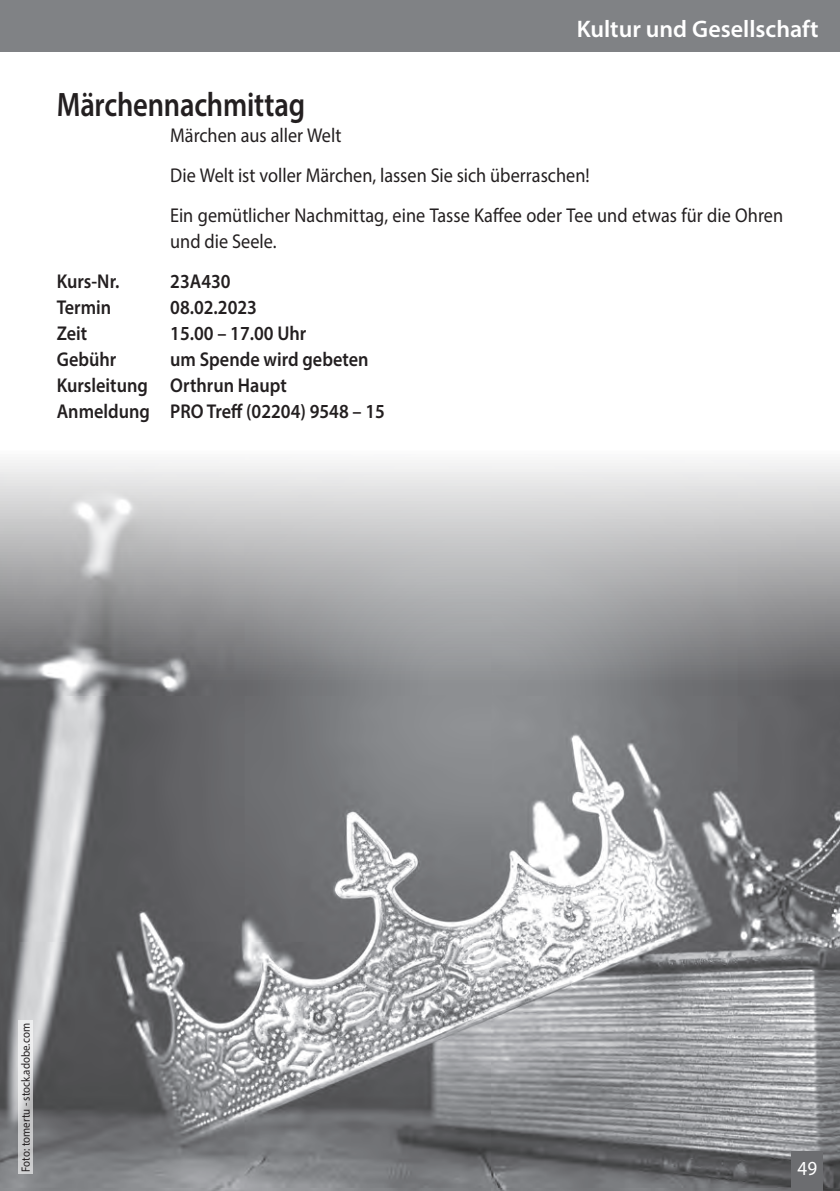
<style>
.page{position:relative;width:840px;height:1191px;background:#fff}
.page>*{position:absolute;margin:0;border:0;box-sizing:border-box;transform-origin:0 0}
.t1{font:600 34px "Myriad Pro";letter-spacing:-.01em;color:#231f20;scale:.84 1}
.t2{font:600 24px "Myriad Pro";color:#fff}
.t3{font:20px/40.2px "Myriad Pro";color:#231f20;scale:.91 1}
.t4{font:600 20px/26px "Myriad Pro";color:#231f20;scale:.91 1}
.t5{font:20px "Myriad Pro";color:#fff;scale:.95 1}
.t6{font:12px "Myriad Pro";color:#231f20;scale:.91 1}
</style>
<div class="page">
<div style="left:0;top:0;width:839px;height:51px;background:#808285"></div>
<img style="left:1px;top:460px;width:838px;height:731px">
<svg style="left:18px;top:1020px;width:15px;height:154px;background:#d8d9da"></svg>
<div style="left:791px;top:1151px;width:31px;height:40px;background:#6c6d70"></div>
<p class="t2" style="left:576px;top:14px;width:243px">Kultur und Gesellschaft</p>
<h1 class="t1" style="left:57px;top:82px;width:297px">Märchennachmittag</h1>
<p class="t3" style="left:170px;top:114px;width:674px">Märchen aus aller Welt<br>Die Welt ist voller Märchen, lassen Sie sich überraschen!<br>Ein gemütlicher Nachmittag, eine Tasse Kaffee oder Tee und etwas für die Ohren</p>
<p class="t3" style="left:170px;top:221px;width:118px">und die Seele.</p>
<p class="t4" style="left:57px;top:268px;width:70px">Kurs-Nr.</p>
<p class="t4" style="left:170px;top:268px;width:68px">23A430</p>
<p class="t4" style="left:57px;top:294px;width:61px">Termin</p>
<p class="t4" style="left:170px;top:294px;width:97px">08.02.2023</p>
<p class="t4" style="left:57px;top:320px;width:35px">Zeit</p>
<p class="t4" style="left:170px;top:320px;width:151px">15.00 – 17.00 Uhr</p>
<p class="t4" style="left:57px;top:346px;width:67px">Gebühr</p>
<p class="t4" style="left:57px;top:346px;width:362px;text-indent:113px">um Spende wird gebeten<br>Kursleitung Orthrun Haupt<br>Anmeldung PRO Treff (02204) 9548 – 15</p>
<p class="t6" style="left:18px;top:1171px;width:164px;rotate:-90deg">Foto: tomertu - stock.adobe.com</p>
<p class="t5" style="left:797px;top:1155px;width:22px">49</p>
</div>
